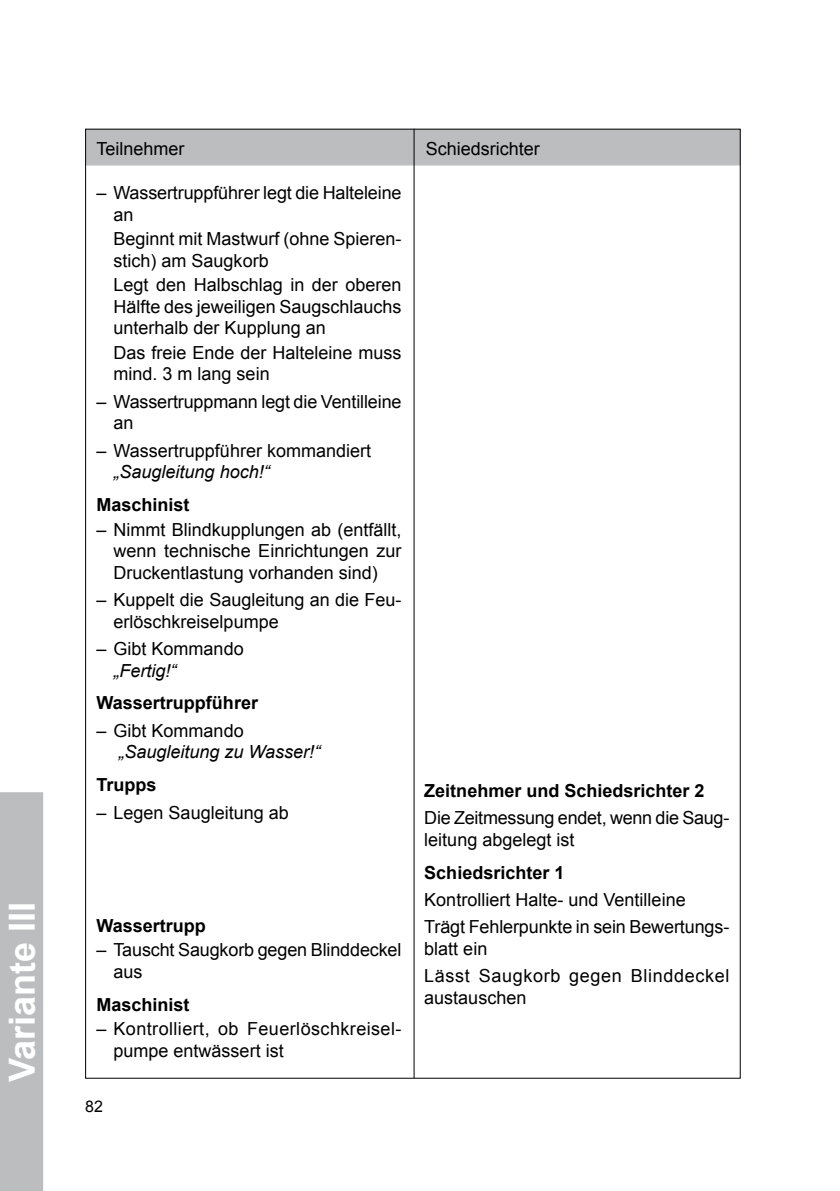
<style>
.page{position:relative;width:840px;height:1191px;background:#fff}
.page>*{position:absolute;margin:0;border:0;box-sizing:border-box;transform-origin:0 0}
.t1{font:700 36px "Arial";color:#fff}
.t2{font:18px/21.6px "Arial";color:#000}
.t3{font:700 18px "Arial";color:#000}
.t4{font:18px/21.6px "Arial";letter-spacing:.025em;color:#000}
.t5{font:italic 18px "Arial";color:#000}
.t6{font:18px/27.2px "Arial";letter-spacing:.035em;color:#000}
.t7{font:16px "Arial";color:#000}
</style>
<div class="page">
<div style="left:0;top:792px;width:43px;height:399px;background:#bbbdbe"></div>
<div style="left:85px;top:129px;width:655px;height:37px;background:#bbbdbe;border:1px solid #c6c7c8"></div>
<hr style="left:413px;top:129px;width:1px;height:949px;background:#000">
<h1 class="t1" style="left:-2px;top:1082px;width:182px;rotate:-90deg">Variante III</h1>
<p class="t2" style="left:96px;top:138px;width:90px">Teilnehmer</p>
<p class="t2" style="left:425px;top:138px;width:116px">Schiedsrichter</p>
<p class="t2" style="left:113px;top:182px;width:289px;text-indent:-17px">– Wassertruppführer legt die Halteleine an</p>
<p class="t2" style="left:113px;top:228px;width:289px">Beginnt mit Mastwurf (ohne Spieren&shy;stich) am Saugkorb</p>
<p class="t2" style="left:113px;top:274px;width:289px;text-align:justify">Legt den Halbschlag in der oberen Hälfte des jeweiligen Saugschlauchs unterhalb der Kupplung an</p>
<p class="t2" style="left:113px;top:342px;width:289px">Das freie Ende der Halteleine muss mind. 3 m lang sein</p>
<p class="t2" style="left:113px;top:391px;width:289px;text-indent:-17px">– Wassertruppmann legt die Ventilleine an</p>
<p class="t2" style="left:96px;top:439px;width:276px">– Wassertruppführer kommandiert</p>
<p class="t5" style="left:113px;top:460px;width:158px">„Saugleitung hoch!“</p>
<p class="t3" style="left:96px;top:493px;width:95px">Maschinist</p>
<p class="t2" style="left:113px;top:518px;width:289px;text-align:justify;text-indent:-17px">– Nimmt Blindkupplungen ab (entfällt, wenn technische Einrichtungen zur Druckentlastung vorhanden sind)</p>
<p class="t2" style="left:113px;top:589px;width:289px;text-indent:-17px">– Kuppelt die Saugleitung an die Feu&shy;erlöschkreiselpumpe</p>
<p class="t2" style="left:96px;top:638px;width:149px">– Gibt Kommando</p>
<p class="t5" style="left:113px;top:658px;width:64px">„Fertig!“</p>
<p class="t3" style="left:96px;top:691px;width:163px">Wassertruppführer</p>
<p class="t2" style="left:96px;top:719px;width:149px">– Gibt Kommando</p>
<p class="t5" style="left:118px;top:740px;width:203px">„Saugleitung zu Wasser!“</p>
<p class="t3" style="left:96px;top:773px;width:62px">Trupps</p>
<p class="t2" style="left:96px;top:801px;width:194px">– Legen Saugleitung ab</p>
<p class="t3" style="left:96px;top:913px;width:111px">Wassertrupp</p>
<p class="t2" style="left:113px;top:939px;width:289px;text-indent:-17px">– Tauscht Saugkorb gegen Blinddeckel aus</p>
<p class="t3" style="left:96px;top:992px;width:95px">Maschinist</p>
<p class="t4" style="left:113px;top:1018px;width:289px;text-indent:-17px">– Kontrolliert, ob Feuerlöschkreisel&shy;pumpe entwässert ist</p>
<p class="t7" style="left:85px;top:1095px;width:19px">82</p>
<p class="t3" style="left:424px;top:779px;width:282px">Zeitnehmer und Schiedsrichter 2</p>
<p class="t2" style="left:424px;top:807px;width:306px">Die Zeitmessung endet, wenn die Saug&shy;leitung abgelegt ist</p>
<p class="t3" style="left:424px;top:860px;width:142px">Schiedsrichter 1</p>
<p class="t2" style="left:424px;top:886px;width:306px;line-height:27.2px">Kontrolliert Halte- und Ventilleine<br>Trägt Fehlerpunkte in sein Bewertungs-</p>
<p class="t6" style="left:424px;top:935px;width:306px">blatt ein<br>Lässt Saugkorb gegen Blinddeckel</p>
<p class="t2" style="left:424px;top:987px;width:104px">austauschen</p>
</div>
